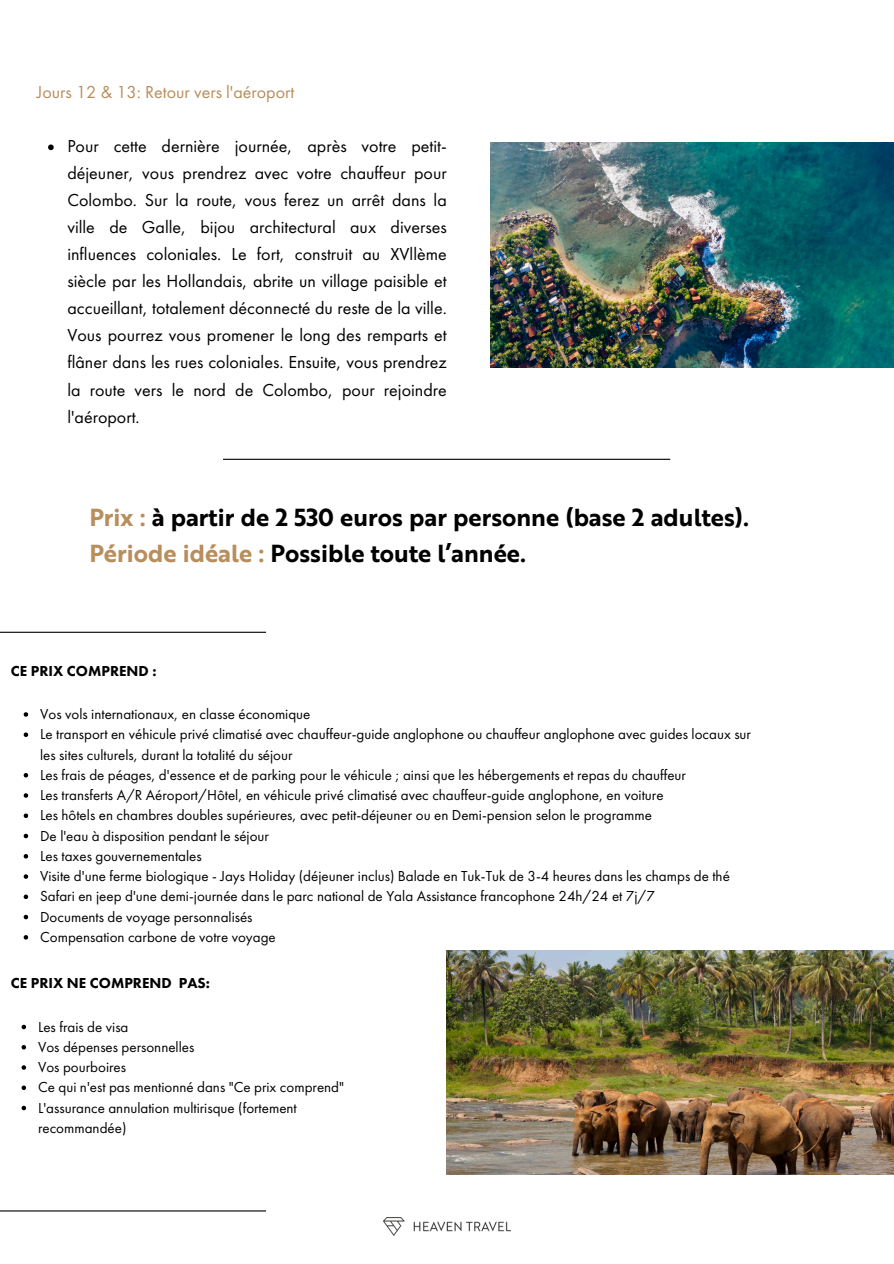
<style>
.page{position:relative;width:894px;height:1264px;background:#fff}
.page>*{position:absolute;margin:0;border:0;box-sizing:border-box;transform-origin:0 0}
.t1{font:700 24px "Brother 1816";color:#000}
.t2{font:18px/27px "Futura PT";color:#000;text-align:justify}
.t3{font:18px "Futura PT";color:#b88e5d}
.t4{font:15px/20.2px "Futura PT";color:#000}
.t5{font:800 15px "Futura PT";color:#000}
.s1{color:#b88e5d}
</style>
<div class="page">
<img style="left:383px;top:1217px;width:127px;height:18px">
<hr style="left:0;top:1210px;width:266px;height:1px;background:#000">
<hr style="left:0;top:631px;width:266px;height:2px;background:#000">
<img style="left:446px;top:950px;width:447px;height:224px">
<svg style="left:24px;top:712px;width:4px;height:4px"></svg>
<svg style="left:24px;top:732px;width:4px;height:5px"></svg>
<svg style="left:24px;top:773px;width:4px;height:4px"></svg>
<svg style="left:24px;top:793px;width:4px;height:4px"></svg>
<svg style="left:24px;top:813px;width:4px;height:5px"></svg>
<svg style="left:24px;top:833px;width:4px;height:5px"></svg>
<svg style="left:24px;top:854px;width:4px;height:4px"></svg>
<svg style="left:24px;top:874px;width:4px;height:4px"></svg>
<svg style="left:24px;top:894px;width:4px;height:5px"></svg>
<svg style="left:24px;top:914px;width:4px;height:5px"></svg>
<svg style="left:24px;top:935px;width:4px;height:4px"></svg>
<svg style="left:22px;top:1024px;width:4px;height:5px"></svg>
<svg style="left:22px;top:1045px;width:4px;height:4px"></svg>
<svg style="left:22px;top:1065px;width:4px;height:4px"></svg>
<svg style="left:22px;top:1085px;width:4px;height:5px"></svg>
<svg style="left:22px;top:1105px;width:4px;height:5px"></svg>
<svg style="left:48px;top:144px;width:6px;height:6px"></svg>
<img style="left:490px;top:142px;width:403px;height:225px">
<hr style="left:223px;top:459px;width:447px;height:1px;background:#000">
<p class="t3" style="left:37px;top:81px;width:259px">Jours 12 &amp; 13: Retour vers l'aéroport</p>
<p class="t2" style="left:67px;top:133px;width:381px">Pour cette dernière journée, après votre petit&shy;déjeuner, vous prendrez avec votre chauffeur pour Colombo. Sur la route, vous ferez un arrêt dans la ville de Galle, bijou architectural aux diverses influences coloniales. Le fort, construit au XVllème siècle par les Hollandais, abrite un village paisible et accueillant, totalement déconnecté du reste de la ville.<br>Vous pourrez vous promener le long des remparts et flâner dans les rues coloniales. Ensuite, vous prendrez la route vers le nord de Colombo, pour rejoindre l'aéroport.</p>
<p class="t1" style="left:89px;top:508px;width:661px"><span class="s1">Prix :</span> à partir de 2 530 euros par personne (base 2 adultes).</p>
<p class="t1" style="left:89px;top:544px;width:438px"><span class="s1">Période idéale :</span> Possible toute l’année.</p>
<p class="t5" style="left:11px;top:661px;width:147px">CE PRIX COMPREND :</p>
<h1 class="t4" style="left:40px;top:703px;width:272px">Vos vols internationaux, en classe économique</h1>
<h1 class="t4" style="left:40px;top:724px;width:712px">Le transport en véhicule privé climatisé avec chauffeur-guide anglophone ou chauffeur anglophone avec guides locaux sur les sites culturels, durant la totalité du séjour</h1>
<h3 class="t4" style="left:40px;top:764px;width:647px">Les frais de péages, d'essence et de parking pour le véhicule ; ainsi que les hébergements et repas du chauffeur</h3>
<p class="t4" style="left:40px;top:784px;width:624px">Les transferts A/R Aéroport/Hôtel, en véhicule privé climatisé avec chauffeur-guide anglophone, en voiture</p>
<p class="t4" style="left:40px;top:805px;width:613px">Les hôtels en chambres doubles supérieures, avec petit-déjeuner ou en Demi-pension selon le programme</p>
<p class="t4" style="left:40px;top:825px;width:230px">De l'eau à disposition pendant le séjour</p>
<p class="t4" style="left:40px;top:845px;width:163px">Les taxes gouvernementales</p>
<p class="t4" style="left:40px;top:865px;width:691px">Visite d'une ferme biologique - Jays Holiday (déjeuner inclus) Balade en Tuk-Tuk de 3-4 heures dans les champs de thé</p>
<p class="t4" style="left:40px;top:886px;width:616px">Safari en jeep d'une demi-journée dans le parc national de Yala Assistance francophone 24h/24 et 7j/7</p>
<p class="t4" style="left:40px;top:906px;width:214px">Documents de voyage personnalisés</p>
<p class="t4" style="left:40px;top:926px;width:237px">Compensation carbone de votre voyage</p>
<p class="t5" style="left:11px;top:973px;width:201px">CE PRIX NE COMPREND PAS:</p>
<h3 class="t4" style="left:38px;top:1016px;width:92px">Les frais de visa</h3>
<p class="t4" style="left:38px;top:1036px;width:158px">Vos dépenses personnelles</p>
<p class="t4" style="left:38px;top:1056px;width:89px">Vos pourboires</p>
<p class="t4" style="left:38px;top:1077px;width:307px">Ce qui n'est pas mentionné dans "Ce prix comprend"</p>
<p class="t4" style="left:38px;top:1097px;width:260px">L'assurance annulation multirisque (fortement recommandée)</p>
</div>
